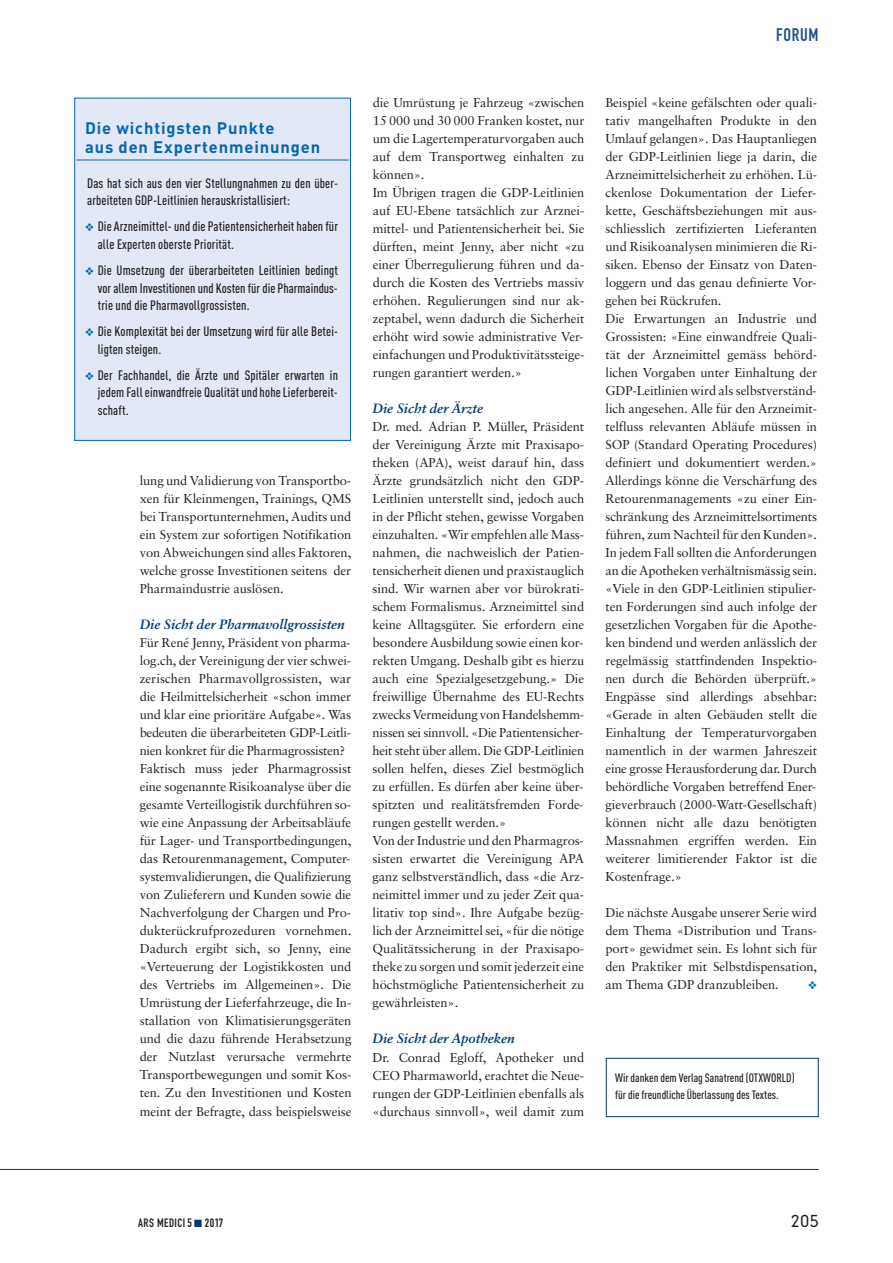
<style>
.page{position:relative;width:893px;height:1263px;background:#fff}
.page>*{position:absolute;margin:0;border:0;box-sizing:border-box;transform-origin:0 0}
.t1{font:18px "DIN Engschrift";letter-spacing:.035em;color:#255188}
.t2{font:700 16.5px/19.5px "DIN";letter-spacing:.055em;color:#0166b3}
.t3{font:300 16.5px "DIN Neuzeit Grotesk";color:#231f20}
.t4{font:500 13.5px/17.5px "DIN Cond";letter-spacing:.01em;color:#231f20}
.t5{font:italic 700 13.5px "Sabon";color:#013874}
.t6{font:12.9px/18px "Sabon";letter-spacing:-.005em;color:#231f20}
.t7{font:500 12px/16.5px "DIN Cond";color:#231f20}
.t8{font:12px "DIN Engschrift";letter-spacing:.035em;color:#231f20}
.s1{color:#0166b3}
.s2{color:#013874}
</style>
<div class="page">
<div style="left:606px;top:1058px;width:213px;height:59px;border:1px solid #013874"></div>
<div style="left:75px;top:98px;width:275px;height:342px;background:#e2e8f5"></div>
<div style="left:74px;top:98px;width:277px;height:343px;border:1px solid #0166b3"></div>
<hr style="left:77px;top:160px;width:272px;height:1px;background:#0166b3">
<hr style="left:0;top:1169px;width:819px;height:1px;background:#013874">
<h1 class="t1" style="left:776px;top:28px;width:44px">FORUM</h1>
<p class="t2" style="left:85px;top:118px;width:237px">Die wichtigsten Punkte<br>aus den Expertenmeinungen</p>
<p class="t4" style="left:87px;top:175px;width:253px">Das hat sich aus den vier Stellungnahmen zu den über&shy;arbeiteten GDP-Leitlinien herauskristallisiert:</p>
<p class="t4" style="left:98px;top:219px;width:242px;text-indent:-13px"><span class="s1">❖</span> Die Arzneimittel-unddie Patientensicherheithabenfür alle Experten oberste Priorität.</p>
<p class="t4" style="left:98px;top:263px;width:242px;text-align:justify;text-indent:-13px"><span class="s1">❖</span> Die Umsetzung der überarbeiteten Leitlinien bedingt vor allem Investitionen und Kosten für die Pharmaindus - trie und die Pharmavollgrossisten.</p>
<p class="t4" style="left:98px;top:324px;width:242px;text-indent:-13px"><span class="s1">❖</span> Die Komplexität bei der Umsetzung wird für alle Betei&shy;ligten steigen.</p>
<p class="t4" style="left:98px;top:367px;width:242px;text-align:justify;text-indent:-13px"><span class="s1">❖</span> Der Fachhandel, die Ärzte und Spitäler erwarten in jedem Falleinwandfreie QualitätundhoheLieferbereit&shy;schaft.</p>
<p class="t6" style="left:140px;top:473px;width:213px;text-align:justify">lung und Validierung von Transportbo&shy;xen für Kleinmengen, Trainings, QMS bei Transportunternehmen, Audits und ein System zur sofortigen Notifikation von Abweichungen sind alles Faktoren, welche grosse Investitionen seitens der Pharmaindustrie auslösen.</p>
<p class="t5" style="left:140px;top:619px;width:207px">Die Sicht der Pharmavollgrossisten</p>
<p class="t6" style="left:140px;top:635px;width:213px">Für René Jenny, Präsident von pharma&shy;log.ch, der Vereinigung der vier schwei&shy;zerischen Pharmavollgrossisten, war die Heilmittelsicherheit «schon immer und klar eine prioritäre Aufgabe». Was bedeuten die überarbeiteten GDP-Leitli&shy;nien konkret für die Pharmagrossisten?<br>Faktisch muss jeder Pharmagrossist eine sogenannte Risikoanalyse über die gesamte Verteillogistik durchführen so&shy;wie eine Anpassung der Arbeitsabläufe für Lager- und Transportbedingungen, das Retourenmanagement, Computer&shy;systemvalidierungen, die Qualifizierung von Zulieferern und Kunden sowie die Nachverfolgung der Chargen und Pro&shy;dukterückrufprozeduren vornehmen.<br>Dadurch ergibt sich, so Jenny, eine «Verteuerung der Logistikkosten und des Vertriebs im Allgemeinen». Die Umrüstung der Lieferfahrzeuge, die In&shy;stallation von Klimatisierungsgeräten und die dazu führende Herabsetzung der Nutzlast verursache vermehrte Transportbewegungen und somit Kos&shy;ten. Zu den Investitionen und Kosten meint der Befragte, dass beispielsweise</p>
<p class="t6" style="left:373px;top:95px;width:213px">die Umrüstung je Fahrzeug «zwischen 15 000 und 30 000 Franken kostet, nur um die Lagertemperaturvorgaben auch auf dem Transportweg einhalten zu können».<br>Im Übrigen tragen die GDP-Leitlinien auf EU-Ebene tatsächlich zur Arznei&shy;mittel- und Patientensicherheit bei. Sie dürften, meint Jenny, aber nicht «zu einer Überregulierung führen und da&shy;durch die Kosten des Vertriebs massiv erhöhen. Regulierungen sind nur ak&shy;zeptabel, wenn dadurch die Sicherheit erhöht wird sowie administrative Ver&shy;einfachungen und Produktivitätssteige&shy;rungen garantiert werden.»</p>
<p class="t5" style="left:373px;top:403px;width:112px">Die Sicht der Ärzte</p>
<p class="t6" style="left:373px;top:419px;width:213px">Dr. med. Adrian P. Müller, Präsident der Vereinigung Ärzte mit Praxisapo&shy;theken (APA), weist darauf hin, dass Ärzte grundsätzlich nicht den GDP-Leitlinien unterstellt sind, jedoch auch in der Pflicht stehen, gewisse Vorgaben einzuhalten. «Wir empfehlen alle Mass&shy;nahmen, die nachweislich der Patien&shy;tensicherheit dienen und praxistauglich sind. Wir warnen aber vor bürokrati&shy;schem Formalismus. Arzneimittel sind keine Alltagsgüter. Sie erfordern eine besondere Ausbildung sowie einen kor&shy;rekten Umgang. Deshalb gibt es hierzu auch eine Spezialgesetzgebung.» Die freiwillige Übernahme des EU-Rechts zwecks Vermeidung von Handelshemm&shy;nissen sei sinnvoll. «Die Patientensicher&shy;heit steht über allem. Die GDP-Leitlinien sollen helfen, dieses Ziel bestmöglich zu erfüllen. Es dürfen aber keine über&shy;spitzten und realitätsfremden Forde&shy;rungen gestellt werden.»<br>Von der Industrie und den Pharmagros&shy;sisten erwartet die Vereinigung APA ganz selbstverständlich, dass «die Arz&shy;neimittel immer und zu jeder Zeit qua&shy;litativ top sind». Ihre Aufgabe bezüg&shy;lich der Arzneimittel sei, «für die nötige Qualitätssicherung in der Praxisapo&shy;theke zu sorgen und somit jederzeit eine höchstmögliche Patientensicherheit zu gewährleisten».</p>
<p class="t5" style="left:373px;top:1033px;width:144px">Die Sicht der Apotheken</p>
<p class="t6" style="left:373px;top:1049px;width:213px;text-align:justify">Dr. Conrad Egloff, Apotheker und CEO Pharmaworld, erachtet die Neue&shy;rungen der GDP-Leitlinien ebenfalls als «durchaus sinnvoll», weil damit zum</p>
<p class="t6" style="left:605px;top:95px;width:213px">Beispiel «keine gefälschten oder quali&shy;tativ mangelhaften Produkte in den Umlauf gelangen». Das Hauptanliegen der GDP-Leitlinien liege ja darin, die Arzneimittelsicherheit zu erhöhen. Lü&shy;ckenlose Dokumentation der Liefer&shy;kette, Geschäftsbeziehungen mit aus&shy;schliesslich zertifizierten Lieferanten und Risikoanalysen minimieren die Ri&shy;siken. Ebenso der Einsatz von Daten&shy;loggern und das genau definierte Vor&shy;gehen bei Rückrufen.<br>Die Erwartungen an Industrie und Grossisten: «Eine einwandfreie Quali&shy;tät der Arzneimittel gemäss behörd&shy;lichen Vorgaben unter Einhaltung der GDP-Leitlinien wird als selbstverständ&shy;lich angesehen. Alle für den Arzneimit&shy;telfluss relevanten Abläufe müssen in SOP (Standard Operating Procedures) definiert und dokumentiert werden.» Allerdings könne die Verschärfung des Retourenmanagements «zu einer Ein&shy;schränkung des Arzneimittelsortiments führen, zum Nachteil für den Kunden».<br>In jedem Fall sollten die Anforderungen an die Apotheken verhältnismässig sein. «Viele in den GDP-Leitlinien stipulier&shy;ten Forderungen sind auch infolge der gesetzlichen Vorgaben für die Apothe&shy;ken bindend und werden anlässlich der regelmässig stattfindenden Inspektio&shy;nen durch die Behörden überprüft.» Engpässe sind allerdings absehbar: «Gerade in alten Gebäuden stellt die Einhaltung der Temperaturvorgaben namentlich in der warmen Jahreszeit eine grosse Herausforderung dar. Durch behördliche Vorgaben betreffend Ener&shy;gieverbrauch (2000-Watt-Gesellschaft) können nicht alle dazu benötigten Massnahmen ergriffen werden. Ein weiterer limitierender Faktor ist die Kostenfrage.»</p>
<p class="t6" style="left:605px;top:905px;width:213px;text-align:justify">Die nächste Ausgabe unserer Serie wird dem Thema «Distribution und Trans&shy;port» gewidmet sein. Es lohnt sich für den Praktiker mit Selbstdispensation, am Thema GDP dranzubleiben.</p>
<p class="t7" style="left:615px;top:1071px;width:181px">Wir danken dem Verlag Sanatrend (OTXWORLD) für die freundliche Überlassung des Textes.</p>
<p class="t8" style="left:138px;top:1218px;width:87px">ARS MEDICI5 <span class="s2">■</span> 2017</p>
<p class="t3" style="left:791px;top:1214px;width:29px">205</p>
</div>
